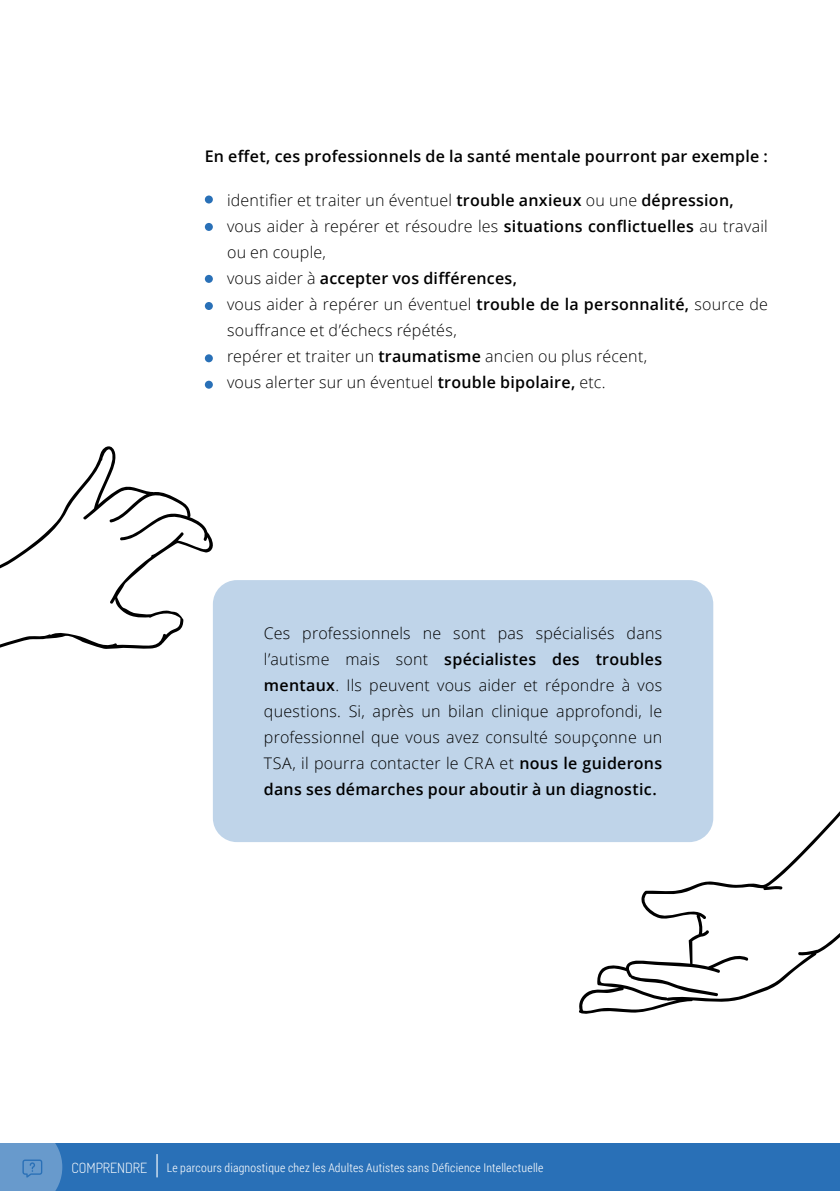
<style>
.page{position:relative;width:840px;height:1191px;background:#fff}
.page>*{position:absolute;margin:0;border:0;box-sizing:border-box;transform-origin:0 0}
.t1{font:300 16px/26px "Open Sans";letter-spacing:.015em;color:#000}
.t2{font:600 16px "Open Sans";letter-spacing:.015em;color:#000}
.t3{font:200 14px "Dosis";color:#fff}
.t4{font:300 12px "Roboto Condensed";letter-spacing:.02em;color:#fff}
.s1{font-weight:600}
</style>
<div class="page">
<div style="left:213px;top:580px;width:499px;height:262px;background:#bfd4e9;border-radius:24px"></div>
<div style="left:0;top:1143px;width:839px;height:48px;background:#2970b7"></div>
<svg style="left:156px;top:1154px;width:1px;height:23px"></svg>
<svg style="left:0;top:1143px;width:62px;height:48px;background:#6397ca"></svg>
<div style="left:205px;top:195px;width:8px;height:8px;background:#2970b7;border-radius:50%"></div>
<div style="left:205px;top:223px;width:8px;height:8px;background:#2970b7;border-radius:50%"></div>
<div style="left:205px;top:275px;width:8px;height:8px;background:#2970b7;border-radius:50%"></div>
<div style="left:205px;top:302px;width:8px;height:8px;background:#2970b7;border-radius:50%"></div>
<div style="left:205px;top:354px;width:8px;height:8px;background:#2970b7;border-radius:50%"></div>
<div style="left:205px;top:381px;width:8px;height:8px;background:#2970b7;border-radius:50%"></div>
<svg style="left:579px;top:767px;width:260px;height:247px"></svg>
<svg style="left:0;top:446px;width:216px;height:203px"></svg>
<p class="t2" style="left:205px;top:145px;width:564px">En effet, ces professionnels de la santé mentale pourront par exemple :</p>
<p class="t1" style="left:227px;top:187px;width:542px">identifier et traiter un éventuel <span class="s1">trouble anxieux</span> ou une <span class="s1">dépression, </span>vous aider à repérer et résoudre les <span class="s1">situations conflictuelles</span> au travail ou en couple,<br>vous aider à <span class="s1">accepter vos différences,<br></span>vous aider à repérer un éventuel <span class="s1">trouble de la personnalité,</span> source de souffrance et d’échecs répétés,<br>repérer et traiter un <span class="s1">traumatisme</span> ancien ou plus récent,<br>vous alerter sur un éventuel <span class="s1">trouble bipolaire,</span> etc.</p>
<p class="t1" style="left:264px;top:620px;width:399px;text-align:justify">Ces professionnels ne sont pas spécialisés dans l’autisme mais sont <span class="s1">spécialistes des troubles mentaux</span>. Ils peuvent vous aider et répondre à vos questions. Si, après un bilan clinique approfondi, le professionnel que vous avez consulté soupçonne un TSA, il pourra contacter le CRA et <span class="s1">nous le guiderons dans ses démarches pour aboutir à un diagnostic.</span></p>
<p class="t3" style="left:71px;top:1158px;width:77px">COMPRENDRE</p>
<p class="t4" style="left:167px;top:1159px;width:378px">Le parcours diagnostique chez les Adultes Autistes sans Déficience Intellectuelle</p>
</div>
